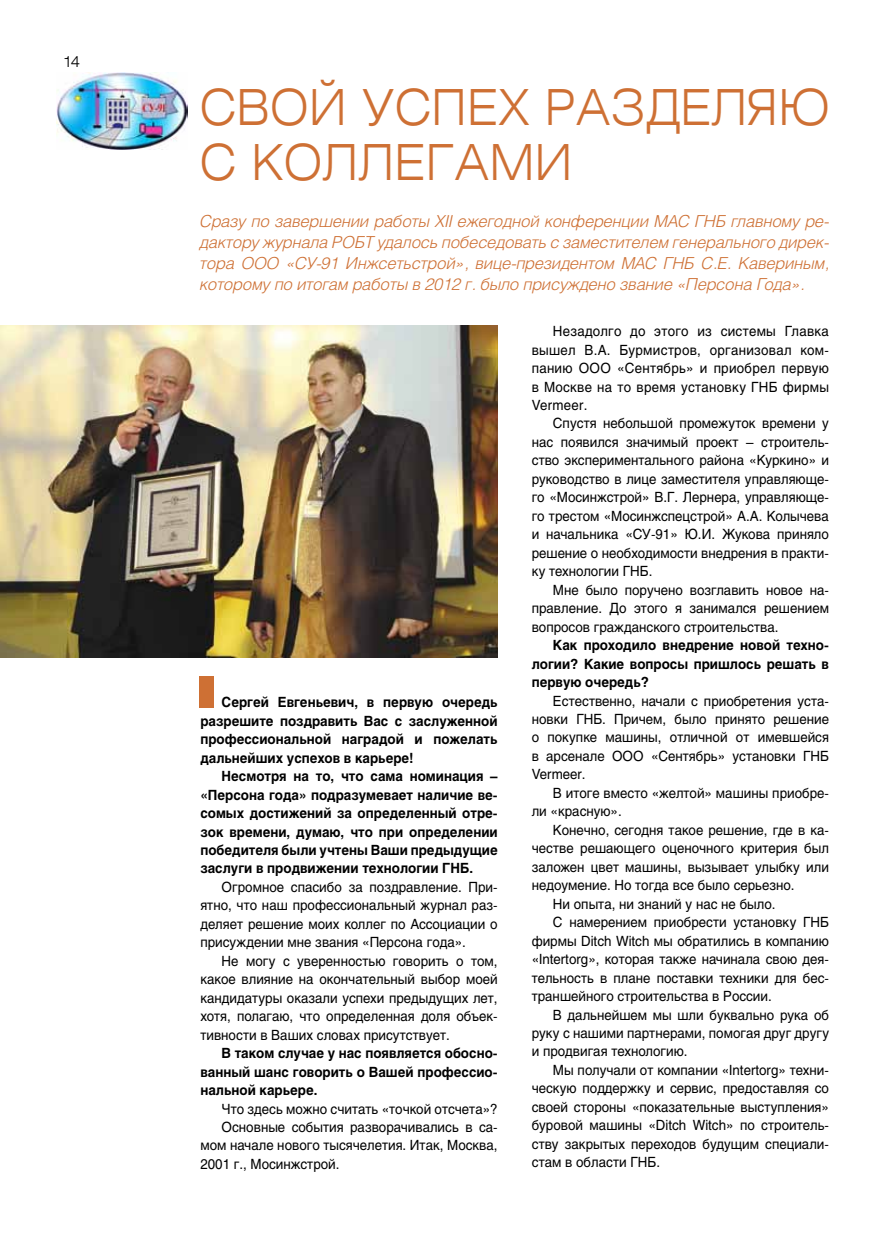
<style>
.page{position:relative;width:872px;height:1234px;background:#fff}
.page>*{position:absolute;margin:0;border:0;box-sizing:border-box;transform-origin:0 0}
.t1{font:300 49.5px/54.6px "Helios Ext";letter-spacing:.01em;color:#ce7034;scale:.9 1}
.t2{font:italic 300 16.5px/21px "Helios";letter-spacing:-.015em;color:#ce7034;text-align:justify}
.t3{font:300 15px "Helios Ext";color:#000;scale:.95 1}
.t4{font:13.95px/18.5px "Helios";color:#000;text-align:justify;scale:.95 1}
.t5{font:700 13.95px/18.5px "Helios";color:#000;text-align:justify;scale:.95 1}
</style>
<div class="page">
<img style="left:0;top:325px;width:497px;height:332px">
<img style="left:56px;top:73px;width:131px;height:77px">
<div style="left:200px;top:675px;width:14px;height:32px;background:#ce7034"></div>
<p class="t3" style="left:64px;top:53px;width:19px">14</p>
<h1 class="t1" style="left:200px;top:79px;width:701px">СВОЙ УСПЕХ РАЗДЕЛЯЮ<br>С КОЛЛЕГАМИ</h1>
<p class="t2" style="left:200px;top:211px;width:631px">Сразу по завершении работы XII ежегодной конференции МАС ГНБ главному ре&shy;дактору журнала РОБТ удалось побеседовать с заместителем генерального дирек&shy;тора ООО «СУ-91 Инжсетьстрой», вице-президентом МАС ГНБ С.Е. Кавериным, которому по итогам работы в 2012 г. было присуждено звание «Персона Года».</p>
<p class="t5" style="left:200px;top:692px;width:314px;text-indent:21px">Сергей Евгеньевич, в первую очередь разрешите поздравить Вас с заслуженной профессиональной наградой и пожелать дальнейших успехов в карьере!</p>
<p class="t5" style="left:200px;top:766px;width:314px;text-indent:21px">Несмотря на то, что сама номинация – «Персона года» подразумевает наличие ве&shy;сомых достижений за определенный отре&shy;зок времени, думаю, что при определении победителя были учтены Ваши предыдущие заслуги в продвижении технологии ГНБ.</p>
<p class="t4" style="left:200px;top:877px;width:314px;text-indent:21px">Огромное спасибо за поздравление. При&shy;ятно, что наш профессиональный журнал раз&shy;деляет решение моих коллег по Ассоциации о присуждении мне звания «Персона года».</p>
<p class="t4" style="left:200px;top:951px;width:314px;text-indent:21px">Не могу с уверенностью говорить о том, какое влияние на окончательный выбор моей кандидатуры оказали успехи предыдущих лет, хотя, полагаю, что определенная доля объек&shy;тивности в Ваших словах присутствует.</p>
<p class="t5" style="left:200px;top:1043px;width:314px;text-indent:21px">В таком случае у нас появляется обосно&shy;ванный шанс говорить о Вашей профессио&shy;нальной карьере.</p>
<p class="t4" style="left:222px;top:1098px;width:292px">Что здесь можно считать «точкой отсчета»?</p>
<p class="t4" style="left:222px;top:1117px;width:292px">Основные события разворачивались в са-</p>
<p class="t4" style="left:200px;top:1135px;width:314px">мом начале нового тысячелетия. Итак, Москва,</p>
<p class="t4" style="left:200px;top:1154px;width:148px">2001 г., Мосинжстрой.</p>
<p class="t4" style="left:532px;top:322px;width:314px;text-indent:21px">Незадолго до этого из системы Главка вышел В.А. Бурмистров, организовал ком&shy;панию ООО «Сентябрь» и приобрел первую в Москве на то время установку ГНБ фирмы Vermeer.</p>
<p class="t4" style="left:532px;top:414px;width:314px;text-indent:21px">Спустя небольшой промежуток времени у нас появился значимый проект – строитель&shy;ство экспериментального района «Куркино» и руководство в лице заместителя управляюще&shy;го «Мосинжстрой» В.Г. Лернера, управляюще&shy;го трестом «Мосинжспецстрой» А.А. Колычева и начальника «СУ-91» Ю.И. Жукова приняло решение о необходимости внедрения в практи&shy;ку технологии ГНБ.</p>
<p class="t4" style="left:532px;top:580px;width:314px;text-indent:21px">Мне было поручено возглавить новое на&shy;правление. До этого я занимался решением вопросов гражданского строительства.</p>
<p class="t5" style="left:532px;top:635px;width:314px;text-indent:21px">Как проходило внедрение новой техно&shy;логии? Какие вопросы пришлось решать в первую очередь?</p>
<p class="t4" style="left:532px;top:691px;width:314px;text-indent:21px">Естественно, начали с приобретения уста&shy;новки ГНБ. Причем, было принято решение о покупке машины, отличной от имевшейся в арсенале ООО «Сентябрь» установки ГНБ Vermeer.</p>
<p class="t4" style="left:532px;top:783px;width:314px;text-indent:21px">В итоге вместо «желтой» машины приобре&shy;ли «красную».</p>
<p class="t4" style="left:553px;top:820px;width:292px">Конечно, сегодня такое решение, где в ка-</p>
<p class="t4" style="left:532px;top:838px;width:314px">честве решающего оценочного критерия был</p>
<p class="t4" style="left:532px;top:857px;width:314px">заложен цвет машины, вызывает улыбку или</p>
<p class="t4" style="left:532px;top:875px;width:278px">недоумение. Но тогда все было серьезно.</p>
<p class="t4" style="left:553px;top:894px;width:236px">Ни опыта, ни знаний у нас не было.</p>
<p class="t4" style="left:553px;top:912px;width:292px">С намерением приобрести установку ГНБ</p>
<p class="t4" style="left:532px;top:931px;width:314px">фирмы Ditch Witch мы обратились в компанию</p>
<p class="t4" style="left:532px;top:949px;width:314px">«Intertorg», которая также начинала свою дея-</p>
<p class="t4" style="left:532px;top:968px;width:314px">тельность в плане поставки техники для бес-</p>
<p class="t4" style="left:532px;top:986px;width:254px">траншейного строительства в России.</p>
<p class="t4" style="left:553px;top:1004px;width:292px">В дальнейшем мы шли буквально рука об</p>
<p class="t4" style="left:532px;top:1023px;width:314px">руку с нашими партнерами, помогая друг другу</p>
<p class="t4" style="left:532px;top:1041px;width:166px">и продвигая технологию.</p>
<p class="t4" style="left:553px;top:1060px;width:292px">Мы получали от компании «Intertorg» техни-</p>
<p class="t4" style="left:532px;top:1078px;width:314px">ческую поддержку и сервис, предоставляя со</p>
<p class="t4" style="left:532px;top:1097px;width:314px">своей стороны «показательные выступления»</p>
<p class="t4" style="left:532px;top:1115px;width:314px">буровой машины «Ditch Witch» по строитель-</p>
<p class="t4" style="left:532px;top:1134px;width:314px">ству закрытых переходов будущим специали-</p>
<p class="t4" style="left:532px;top:1152px;width:137px">стам в области ГНБ.</p>
</div>
